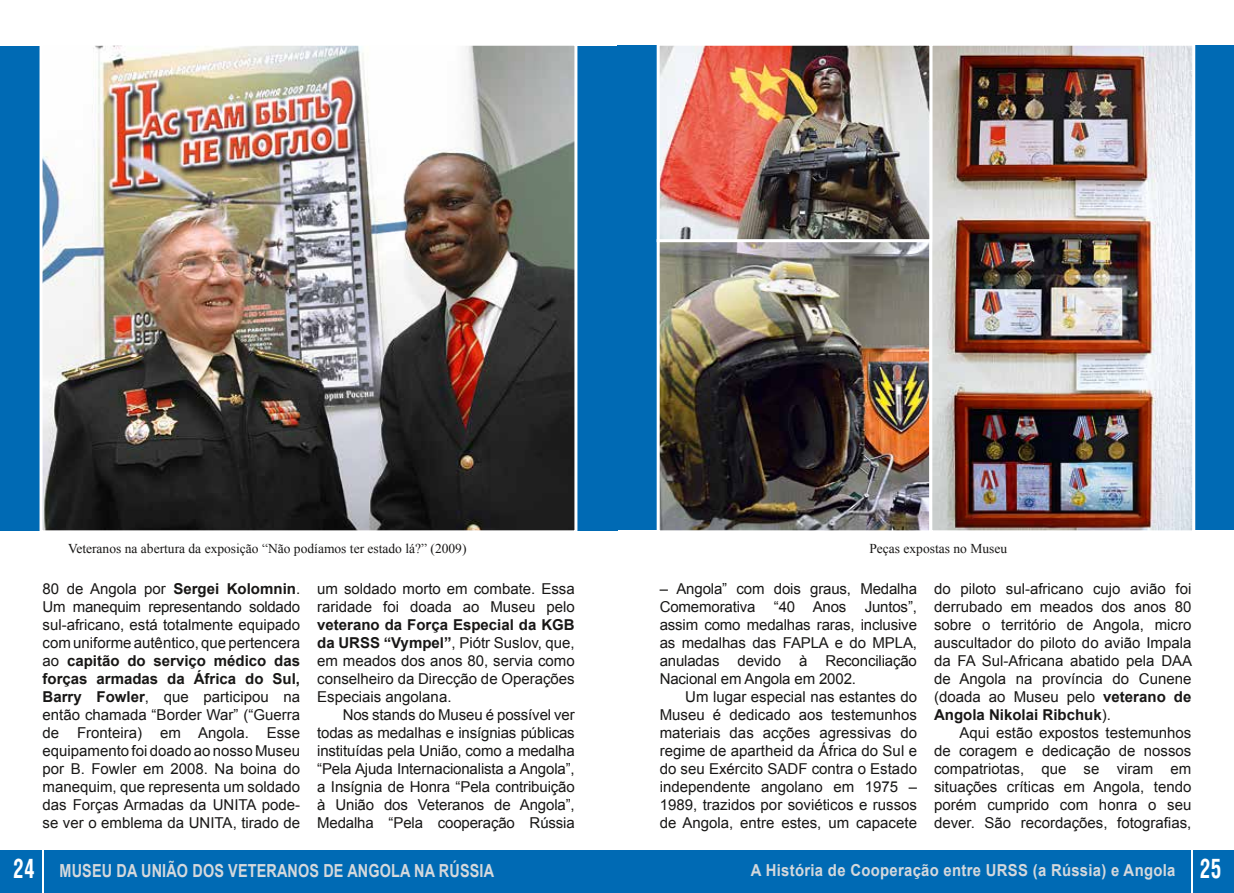
<style>
.page{position:relative;width:1234px;height:893px;background:#fff}
.page>*{position:absolute;margin:0;border:0;box-sizing:border-box;transform-origin:0 0}
.t1{font:700 18px "Arial";letter-spacing:.01em;color:#d4d8dc;scale:.8 1}
.t2{font:700 16.5px "Arial";letter-spacing:.02em;color:#d4d8dc;scale:.9 1}
.t3{font:15px/18px "Arial";color:#181716;text-align:justify}
.t4{font:13.5px "Times New Roman";color:#181716}
.s1{font-weight:700}
.s2{font-family:"Helios Cond";font-size:27px;color:#fff}
</style>
<div class="page">
<div style="left:0;top:850px;width:617px;height:43px;background:#006ab4"></div>
<div style="left:617px;top:850px;width:616px;height:43px;background:#006ab4"></div>
<hr style="left:43px;top:850px;width:1px;height:43px;background:#fff">
<hr style="left:1191px;top:850px;width:1px;height:43px;background:#fff">
<div style="left:1193px;top:46px;width:40px;height:484px;background:#006ab4"></div>
<div style="left:617px;top:46px;width:42px;height:484px;background:#006ab4"></div>
<div style="left:0;top:46px;width:617px;height:484px;background:#006ab4"></div>
<img style="left:38px;top:45px;width:541px;height:486px">
<img style="left:656px;top:242px;width:271px;height:289px">
<img style="left:927px;top:45px;width:269px;height:486px">
<img style="left:660px;top:47px;width:268px;height:191px">
<div style="left:656px;top:43px;width:276px;height:199px;border:3px solid #fff"></div>
<p class="t4" style="left:68px;top:539px;width:400px">Veteranos na abertura da exposição “Não podíamos ter estado lá?” (2009)</p>
<p class="t4" style="left:869px;top:539px;width:139px">Peças expostas no Museu</p>
<p class="t3" style="left:43px;top:580px;width:259px">80 de Angola por <span class="s1">Sergei Kolomnin</span>.<br>Um manequim representando soldado sul-africano, está totalmente equipado com uniforme autêntico, que pertencera ao <span class="s1">capitão do serviço médico das forças armadas da África do Sul, Barry Fowler</span>, que participou na então chamada “Border War” (“Guerra de Fronteira) em Angola. Esse equipamento foi doado ao nosso Museu por B. Fowler em 2008. Na boina do manequim, que representa um soldado das Forças Armadas da UNITA pode&shy;se ver o emblema da UNITA, tirado de</p>
<p class="t3" style="left:317px;top:580px;width:259px">um soldado morto em combate. Essa raridade foi doada ao Museu pelo</p>
<p class="t3" style="left:317px;top:616px;width:259px"><span class="s1">veterano da Força Especial da KGB da URSS “Vympel”</span>, Piótr Suslov, que, em meados dos anos 80, servia como conselheiro da Direcção de Operações Especiais angolana.</p>
<p class="t3" style="left:317px;top:706px;width:259px;text-indent:26px">Nos stands do Museu é possível ver todas as medalhas e insígnias públicas instituídas pela União, como a medalha “Pela Ajuda Internacionalista a Angola”, a Insígnia de Honra “Pela contribuição à União dos Veteranos de Angola”, Medalha “Pela cooperação Rússia</p>
<p class="t3" style="left:659px;top:580px;width:259px">– Angola” com dois graus, Medalha Comemorativa “40 Anos Juntos”, assim como medalhas raras, inclusive as medalhas das FAPLA e do MPLA, anuladas devido à Reconciliação Nacional em Angola em 2002.</p>
<p class="t3" style="left:659px;top:688px;width:259px;text-indent:26px">Um lugar especial nas estantes do Museu é dedicado aos testemunhos materiais das acções agressivas do regime de apartheid da África do Sul e do seu Exército SADF contra o Estado independente angolano em 1975 – 1989, trazidos por soviéticos e russos de Angola, entre estes, um capacete</p>
<p class="t3" style="left:933px;top:580px;width:259px">do piloto sul-africano cujo avião foi derrubado em meados dos anos 80 sobre o território de Angola, micro auscultador do piloto do avião Impala da FA Sul-Africana abatido pela DAA de Angola na província do Cunene (doada ao Museu pelo <span class="s1">veterano de Angola Nikolai Ribchuk</span>).</p>
<p class="t3" style="left:933px;top:724px;width:259px;text-indent:26px">Aqui estão expostos testemunhos de coragem e dedicação de nossos compatriotas, que se viram em situações críticas em Angola, tendo porém cumprido com honra o seu dever. São recordações, fotografias,</p>
<p class="t1" style="left:13px;top:859px;width:602px"><span class="s2">24</span> MUSEU DA UNIÃO DOS VETERANOS DE ANGOLA NA RÚSSIA</p>
<p class="t2" style="left:750px;top:859px;width:524px">A História de Cooperação entre URSS (a Rússia) e Angola <span class="s2">25</span></p>
</div>
